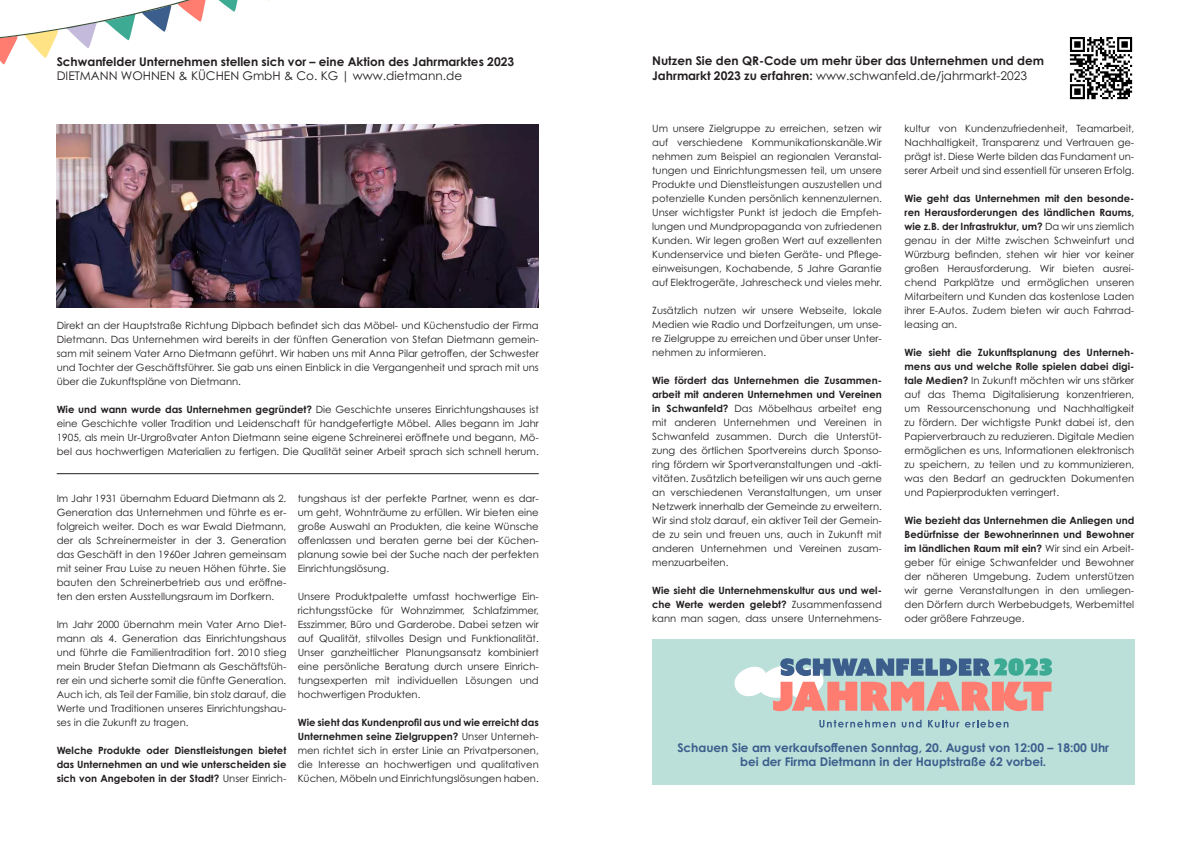
<style>
.page{position:relative;width:1191px;height:842px;background:#fff}
.page>*{position:absolute;margin:0;border:0;box-sizing:border-box;transform-origin:0 0}
.t1{font:700 12px/14.4px "Century Gothic Pro";color:#231f20}
.t2{font:700 12px/14.4px "Century Gothic Pro";color:#3b5e8c;text-align:center}
.t3{font:10px/14px "Century Gothic Pro";color:#231f20;text-align:justify}
.t4{font:700 10px/14px "Century Gothic Pro";color:#231f20;text-align:justify}
.s1{font-weight:400}
.s2{font-weight:700}
</style>
<div class="page">
<hr style="left:57px;top:473px;width:482px;height:1px;background:#231f20">
<div style="left:652px;top:639px;width:482px;height:146px;background:#bbdfd9"></div>
<svg style="left:0;top:0;width:270px;height:64px"></svg>
<svg style="left:734px;top:658px;width:318px;height:53px"></svg>
<svg style="left:819px;top:720px;width:76px;height:7px"></svg>
<svg style="left:901px;top:720px;width:20px;height:7px"></svg>
<svg style="left:928px;top:720px;width:31px;height:7px"></svg>
<svg style="left:965px;top:720px;width:43px;height:7px"></svg>
<img style="left:57px;top:125px;width:482px;height:183px">
<svg style="left:1069px;top:37px;width:64px;height:63px"></svg>
<svg style="left:1070px;top:37px;width:62px;height:62px"></svg>
<p class="t1" style="left:57px;top:54px;width:459px">Schwanfelder Unternehmen stellen sich vor – eine Aktion des Jahrmarktes 2023<br><span class="s1">DIETMANN WOHNEN &amp; KÜCHEN GmbH &amp; Co. KG | www.dietmann.de</span></p>
<p class="t1" style="left:652px;top:54px;width:393px">Nutzen Sie den QR-Code um mehr über das Unternehmen und dem<br>Jahrmarkt 2023 zu erfahren: <span class="s1">www.schwanfeld.de/jahrmarkt-2023</span></p>
<p class="t3" style="left:57px;top:318px;width:483px">Direkt an der Hauptstraße Richtung Dipbach befindet sich das Möbel- und Küchenstudio der Firma Dietmann. Das Unternehmen wird bereits in der fünften Generation von Stefan Dietmann gemein&shy;sam mit seinem Vater Arno Dietmann geführt. Wir haben uns mit Anna Pilar getroffen, der Schwester und Tochter der Geschäftsführer. Sie gab uns einen Einblick in die Vergangenheit und sprach mit uns über die Zukunftspläne von Dietmann.</p>
<p class="t3" style="left:57px;top:402px;width:483px"><span class="s2">Wie und wann wurde das Unternehmen gegründet?</span> Die Geschichte unseres Einrichtungshauses ist eine Geschichte voller Tradition und Leidenschaft für handgefertigte Möbel. Alles begann im Jahr 1905, als mein Ur-Urgroßvater Anton Dietmann seine eigene Schreinerei eröffnete und begann, Mö&shy;bel aus hochwertigen Materialien zu fertigen. Die Qualität seiner Arbeit sprach sich schnell herum.</p>
<p class="t3" style="left:57px;top:491px;width:231px">Im Jahr 1931 übernahm Eduard Dietmann als 2.<br>Generation das Unternehmen und führte es er&shy;folgreich weiter. Doch es war Ewald Dietmann, der als Schreinermeister in der 3. Generation das Geschäft in den 1960er Jahren gemeinsam mit seiner Frau Luise zu neuen Höhen führte. Sie bauten den Schreinerbetrieb aus und eröffne&shy;ten den ersten Ausstellungsraum im Dorfkern.</p>
<p class="t3" style="left:57px;top:617px;width:231px">Im Jahr 2000 übernahm mein Vater Arno Diet&shy;mann als 4. Generation das Einrichtungshaus und führte die Familientradition fort. 2010 stieg mein Bruder Stefan Dietmann als Geschäftsfüh&shy;rer ein und sicherte somit die fünfte Generation.<br>Auch ich, als Teil der Familie, bin stolz darauf, die Werte und Traditionen unseres Einrichtungshau&shy;ses in die Zukunft zu tragen.</p>
<p class="t4" style="left:57px;top:743px;width:231px">Welche Produkte oder Dienstleistungen bietet das Unternehmen an und wie unterscheiden sie sich von Angeboten in der Stadt? <span class="s1">Unser Einrich-</span></p>
<p class="t3" style="left:298px;top:491px;width:242px">tungshaus ist der perfekte Partner, wenn es dar&shy;um geht, Wohnträume zu erfüllen. Wir bieten eine große Auswahl an Produkten, die keine Wünsche offenlassen und beraten gerne bei der Küchen&shy;planung sowie bei der Suche nach der perfekten Einrichtungslösung.</p>
<p class="t3" style="left:298px;top:589px;width:242px">Unsere Produktpalette umfasst hochwertige Ein&shy;richtungsstücke für Wohnzimmer, Schlafzimmer, Esszimmer, Büro und Garderobe. Dabei setzen wir auf Qualität, stilvolles Design und Funktionalität.<br>Unser ganzheitlicher Planungsansatz kombiniert eine persönliche Beratung durch unsere Einrich&shy;tungsexperten mit individuellen Lösungen und hochwertigen Produkten.</p>
<p class="t3" style="left:298px;top:715px;width:242px"><span class="s2">Wie sieht das Kundenprofil aus und wie erreicht das Unternehmen seine Zielgruppen?</span> Unser Unterneh&shy;men richtet sich in erster Linie an Privatpersonen, die Interesse an hochwertigen und qualitativen Küchen, Möbeln und Einrichtungslösungen haben.</p>
<p class="t3" style="left:652px;top:121px;width:231px">Um unsere Zielgruppe zu erreichen, setzen wir auf verschiedene Kommunikationskanäle.Wir nehmen zum Beispiel an regionalen Veranstal&shy;tungen und Einrichtungsmessen teil, um unsere Produkte und Dienstleistungen auszustellen und potenzielle Kunden persönlich kennenzulernen.<br>Unser wichtigster Punkt ist jedoch die Empfeh&shy;lungen und Mundpropaganda von zufriedenen Kunden. Wir legen großen Wert auf exzellenten Kundenservice und bieten Geräte- und Pflege&shy;einweisungen, Kochabende, 5 Jahre Garantie auf Elektrogeräte, Jahrescheck und vieles mehr.</p>
<p class="t3" style="left:652px;top:303px;width:231px">Zusätzlich nutzen wir unsere Webseite, lokale Medien wie Radio und Dorfzeitungen, um unse&shy;re Zielgruppe zu erreichen und über unser Unter&shy;nehmen zu informieren.</p>
<p class="t3" style="left:652px;top:373px;width:231px"><span class="s2">Wie fördert das Unternehmen die Zusammen&shy;arbeit mit anderen Unternehmen und Vereinen in Schwanfeld?</span> Das Möbelhaus arbeitet eng mit anderen Unternehmen und Vereinen in Schwanfeld zusammen. Durch die Unterstüt&shy;zung des örtlichen Sportvereins durch Sponso&shy;ring fördern wir Sportveranstaltungen und -akti&shy;vitäten. Zusätzlich beteiligen wir uns auch gerne an verschiedenen Veranstaltungen, um unser Netzwerk innerhalb der Gemeinde zu erweitern.<br>Wir sind stolz darauf, ein aktiver Teil der Gemein&shy;de zu sein und freuen uns, auch in Zukunft mit anderen Unternehmen und Vereinen zusam&shy;menzuarbeiten.</p>
<p class="t4" style="left:652px;top:583px;width:231px">Wie sieht die Unternehmenskultur aus und wel&shy;che Werte werden gelebt? <span class="s1">Zusammenfassend kann man sagen, dass unsere Unternehmens-</span></p>
<p class="t3" style="left:904px;top:121px;width:231px">kultur von Kundenzufriedenheit, Teamarbeit, Nachhaltigkeit, Transparenz und Vertrauen ge&shy;prägt ist. Diese Werte bilden das Fundament un&shy;serer Arbeit und sind essentiell für unseren Erfolg.</p>
<p class="t3" style="left:904px;top:191px;width:231px"><span class="s2">Wie geht das Unternehmen mit den besonde&shy;ren Herausforderungen des ländlichen Raums, wie z.B. der Infrastruktur, um?</span> Da wir uns ziemlich genau in der Mitte zwischen Schweinfurt und Würzburg befinden, stehen wir hier vor keiner großen Herausforderung. Wir bieten ausrei&shy;chend Parkplätze und ermöglichen unseren Mitarbeitern und Kunden das kostenlose Laden ihrer E-Autos. Zudem bieten wir auch Fahrrad&shy;leasing an.</p>
<p class="t3" style="left:904px;top:345px;width:231px"><span class="s2">Wie sieht die Zukunftsplanung des Unterneh&shy;mens aus und welche Rolle spielen dabei digi&shy;tale Medien?</span> In Zukunft möchten wir uns stärker auf das Thema Digitalisierung konzentrieren, um Ressourcenschonung und Nachhaltigkeit zu fördern. Der wichtigste Punkt dabei ist, den Papierverbrauch zu reduzieren. Digitale Medien ermöglichen es uns, Informationen elektronisch zu speichern, zu teilen und zu kommunizieren, was den Bedarf an gedruckten Dokumenten und Papierprodukten verringert.</p>
<p class="t3" style="left:904px;top:513px;width:231px"><span class="s2">Wie bezieht das Unternehmen die Anliegen und Bedürfnisse der Bewohnerinnen und Bewohner im ländlichen Raum mit ein?</span> Wir sind ein Arbeit&shy;geber für einige Schwanfelder und Bewohner der näheren Umgebung. Zudem unterstützen wir gerne Veranstaltungen in den umliegen&shy;den Dörfern durch Werbebudgets, Werbemittel oder größere Fahrzeuge.</p>
<p class="t2" style="left:677px;top:740px;width:433px">Schauen Sie am verkaufsoffenen Sonntag, 20. August von 12:00 – 18:00 Uhr bei der Firma Dietmann in der Hauptstraße 62 vorbei.</p>
</div>
